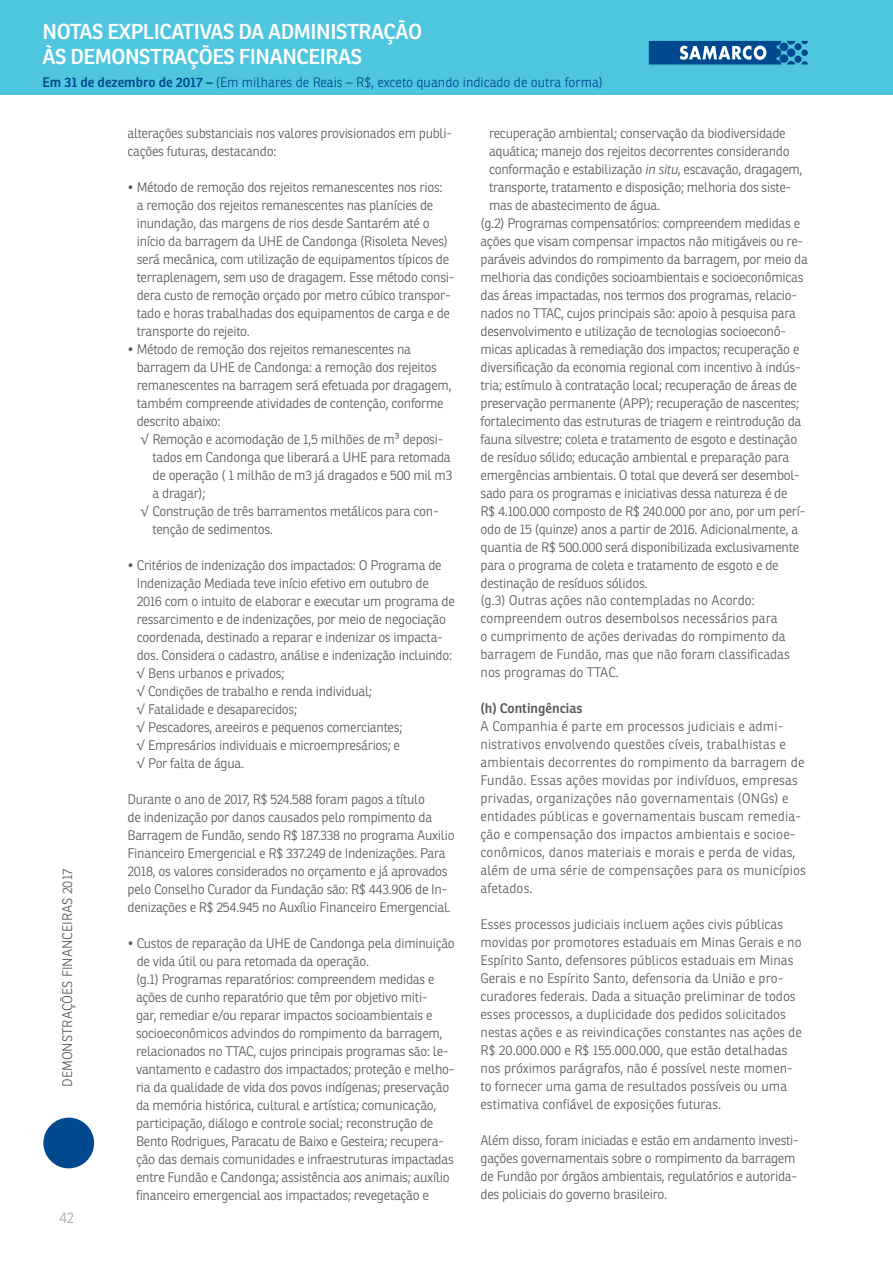
<style>
.page{position:relative;width:893px;height:1263px;background:#fff}
.page>*{position:absolute;margin:0;border:0;box-sizing:border-box;transform-origin:0 0}
.t1{font:600 21px/25.2px "Ronnia";letter-spacing:-.02em;color:#fff}
.t2{font:300 15px "Ronnia";color:#a7a9ac}
.t3{font:300 13.5px/18px "Ronnia";letter-spacing:-.02em;color:#58595b}
.t4{font:300 13.5px/18px "Ronnia";color:#58595b}
.t5{font:300 13.5px/18px "Ronnia";letter-spacing:.01em;color:#58595b}
.t6{font:300 13.5px "Ronnia";color:#00498f}
.t7{font:600 13.5px "Ronnia";color:#58595b}
.s1{font-weight:600}
.s2{font-style:italic}
</style>
<div class="page">
<div style="left:43px;top:1118px;width:51px;height:50px;background:#00498f;border-radius:50%"></div>
<div style="left:0;top:0;width:893px;height:95px;background:#4fc6e0"></div>
<svg style="left:649px;top:41px;width:159px;height:24px;background:#3273a9"></svg>
<h1 class="t1" style="left:43px;top:19px;width:381px">NOTAS EXPLICATIVAS DA ADMINISTRAÇÃO<br>ÀS DEMONSTRAÇÕES FINANCEIRAS</h1>
<p class="t6" style="left:43px;top:74px;width:562px"><span class="s1">Em 31 de dezembro de 2017 –</span> (Em milhares de Reais – R$, exceto quando indicado de outra forma)</p>
<p class="t3" style="left:128px;top:124px;width:326px">alterações substanciais nos valores provisionados em publi&shy;cações futuras, destacando:</p>
<p class="t3" style="left:137px;top:178px;width:319px;text-indent:-9px">• Método de remoção dos rejeitos remanescentes nos rios:<br>a remoção dos rejeitos remanescentes nas planícies de inundação, das margens de rios desde Santarém até o início da barragem da UHE de Candonga (Risoleta Neves) será mecânica, com utilização de equipamentos típicos de terraplenagem, sem uso de dragagem. Esse método consi&shy;dera custo de remoção orçado por metro cúbico transpor&shy;tado e horas trabalhadas dos equipamentos de carga e de transporte do rejeito.</p>
<p class="t3" style="left:128px;top:340px;width:285px">• Método de remoção dos rejeitos remanescentes na</p>
<p class="t3" style="left:137px;top:358px;width:302px">barragem da UHE de Candonga: a remoção dos rejeitos</p>
<p class="t3" style="left:137px;top:376px;width:316px">remanescentes na barragem será efetuada por dragagem,</p>
<p class="t3" style="left:137px;top:394px;width:308px">também compreende atividades de contenção, conforme</p>
<p class="t3" style="left:137px;top:412px;width:85px">descrito abaixo:</p>
<p class="t3" style="left:140px;top:430px;width:305px">√ Remoção e acomodação de 1,5 milhões de m³ deposi-</p>
<p class="t3" style="left:153px;top:448px;width:300px">tados em Candonga que liberará a UHE para retomada</p>
<p class="t3" style="left:153px;top:466px;width:301px">de operação ( 1 milhão de m3 já dragados e 500 mil m3</p>
<p class="t3" style="left:153px;top:484px;width:54px">a dragar);</p>
<p class="t3" style="left:140px;top:502px;width:300px">√ Construção de três barramentos metálicos para con-</p>
<p class="t3" style="left:153px;top:520px;width:122px">tenção de sedimentos.</p>
<p class="t3" style="left:136px;top:556px;width:320px;text-indent:-9px">• Critérios de indenização dos impactados: O Programa de Indenização Mediada teve início efetivo em outubro de 2016 com o intuito de elaborar e executar um programa de ressarcimento e de indenizações, por meio de negociação coordenada, destinado a reparar e indenizar os impacta&shy;dos. Considera o cadastro, análise e indenização incluindo: √ Bens urbanos e privados;<br>√ Condições de trabalho e renda individual;<br>√ Fatalidade e desaparecidos;<br>√ Pescadores, areeiros e pequenos comerciantes;<br>√ Empresários individuais e microempresários; e<br>√ Por falta de água.</p>
<p class="t3" style="left:128px;top:790px;width:329px">Durante o ano de 2017, R$ 524.588 foram pagos a título<br>de indenização por danos causados pelo rompimento da Barragem de Fundão, sendo R$ 187.338 no programa Auxilio Financeiro Emergencial e R$ 337.249 de Indenizações. Para 2018, os valores considerados no orçamento e já aprovados pelo Conselho Curador da Fundação são: R$ 443.906 de In&shy;denizações e R$ 254.945 no Auxílio Financeiro Emergencial.</p>
<p class="t3" style="left:136px;top:934px;width:320px;text-indent:-9px">• Custos de reparação da UHE de Candonga pela diminuição de vida útil ou para retomada da operação.<br>(g.1) Programas reparatórios: compreendem medidas e ações de cunho reparatório que têm por objetivo miti-<br>gar, remediar e/ou reparar impactos socioambientais e socioeconômicos advindos do rompimento da barragem, relacionados no TTAC, cujos principais programas são: le&shy;vantamento e cadastro dos impactados; proteção e melho&shy;ria da qualidade de vida dos povos indígenas; preservação da memória histórica, cultural e artística; comunicação, participação, diálogo e controle social; reconstrução de Bento Rodrigues, Paracatu de Baixo e Gesteira; recupera&shy;ção das demais comunidades e infraestruturas impactadas entre Fundão e Candonga; assistência aos animais; auxílio financeiro emergencial aos impactados; revegetação e</p>
<p class="t3" style="left:489px;top:124px;width:298px">recuperação ambiental; conservação da biodiversidade</p>
<p class="t3" style="left:489px;top:142px;width:302px">aquática; manejo dos rejeitos decorrentes considerando</p>
<p class="t3" style="left:489px;top:160px;width:315px">conformação e estabilização <span class="s2">in situ</span>, escavação, dragagem,</p>
<p class="t3" style="left:489px;top:178px;width:304px">transporte, tratamento e disposição; melhoria dos siste-</p>
<p class="t3" style="left:489px;top:196px;width:173px">mas de abastecimento de água.</p>
<p class="t3" style="left:480px;top:214px;width:321px">(g.2) Programas compensatórios: compreendem medidas e</p>
<p class="t3" style="left:480px;top:232px;width:324px">ações que visam compensar impactos não mitigáveis ou re-</p>
<p class="t3" style="left:480px;top:250px;width:329px">paráveis advindos do rompimento da barragem, por meio da</p>
<p class="t3" style="left:480px;top:268px;width:325px">melhoria das condições socioambientais e socioeconômicas</p>
<p class="t3" style="left:480px;top:286px;width:318px">das áreas impactadas, nos termos dos programas, relacio-</p>
<p class="t3" style="left:480px;top:304px;width:317px">nados no TTAC, cujos principais são: apoio à pesquisa para</p>
<p class="t3" style="left:480px;top:322px;width:307px">desenvolvimento e utilização de tecnologias socioeconô-</p>
<p class="t3" style="left:480px;top:340px;width:320px">micas aplicadas à remediação dos impactos; recuperação e</p>
<p class="t3" style="left:480px;top:358px;width:322px">diversificação da economia regional com incentivo à indús-</p>
<p class="t3" style="left:480px;top:376px;width:318px">tria; estímulo à contratação local; recuperação de áreas de</p>
<p class="t3" style="left:480px;top:394px;width:320px">preservação permanente (APP); recuperação de nascentes;</p>
<p class="t3" style="left:480px;top:412px;width:322px">fortalecimento das estruturas de triagem e reintrodução da</p>
<p class="t3" style="left:480px;top:430px;width:318px">fauna silvestre; coleta e tratamento de esgoto e destinação</p>
<p class="t3" style="left:480px;top:448px;width:310px">de resíduo sólido; educação ambiental e preparação para</p>
<p class="t3" style="left:480px;top:466px;width:321px">emergências ambientais. O total que deverá ser desembol-</p>
<p class="t3" style="left:480px;top:484px;width:309px">sado para os programas e iniciativas dessa natureza é de</p>
<p class="t3" style="left:480px;top:502px;width:326px">R$ 4.100.000 composto de R$ 240.000 por ano, por um perí-</p>
<p class="t3" style="left:480px;top:520px;width:319px">odo de 15 (quinze) anos a partir de 2016. Adicionalmente, a</p>
<p class="t3" style="left:480px;top:538px;width:320px">quantia de R$ 500.000 será disponibilizada exclusivamente</p>
<p class="t3" style="left:480px;top:556px;width:300px">para o programa de coleta e tratamento de esgoto e de</p>
<p class="t3" style="left:480px;top:574px;width:169px">destinação de resíduos sólidos.</p>
<p class="t4" style="left:480px;top:592px;width:276px">(g.3) Outras ações não contempladas no Acordo:</p>
<p class="t4" style="left:480px;top:610px;width:299px">compreendem outros desembolsos necessários para</p>
<p class="t4" style="left:480px;top:628px;width:307px">o cumprimento de ações derivadas do rompimento da</p>
<p class="t4" style="left:480px;top:646px;width:311px">barragem de Fundão, mas que não foram classificadas</p>
<p class="t4" style="left:480px;top:664px;width:140px">nos programas do TTAC.</p>
<p class="t7" style="left:480px;top:700px;width:104px">(h) Contingências</p>
<p class="t5" style="left:480px;top:718px;width:327px">A Companhia é parte em processos judiciais e admi&shy;nistrativos envolvendo questões cíveis, trabalhistas e ambientais decorrentes do rompimento da barragem de Fundão. Essas ações movidas por indivíduos, empresas privadas, organizações não governamentais (ONGs) e entidades públicas e governamentais buscam remedia&shy;ção e compensação dos impactos ambientais e socioe&shy;conômicos, danos materiais e morais e perda de vidas, além de uma série de compensações para os municípios afetados.</p>
<p class="t4" style="left:480px;top:916px;width:323px">Esses processos judiciais incluem ações civis públicas movidas por promotores estaduais em Minas Gerais e no Espírito Santo, defensores públicos estaduais em Minas Gerais e no Espírito Santo, defensoria da União e pro&shy;curadores federais. Dada a situação preliminar de todos esses processos, a duplicidade dos pedidos solicitados nestas ações e as reivindicações constantes nas ações de R$ 20.000.000 e R$ 155.000.000, que estão detalhadas nos próximos parágrafos, não é possível neste momen&shy;to fornecer uma gama de resultados possíveis ou uma estimativa confiável de exposições futuras.</p>
<p class="t3" style="left:480px;top:1131px;width:320px">Além disso, foram iniciadas e estão em andamento investi&shy;gações governamentais sobre o rompimento da barragem de Fundão por órgãos ambientais, regulatórios e autorida&shy;des policiais do governo brasileiro.</p>
<p class="t4" style="left:58px;top:1087px;width:219px;rotate:-90deg">DEMONSTRAÇÕES FINANCEIRAS 2017</p>
<p class="t2" style="left:59px;top:1208px;width:16px">42</p>
</div>
